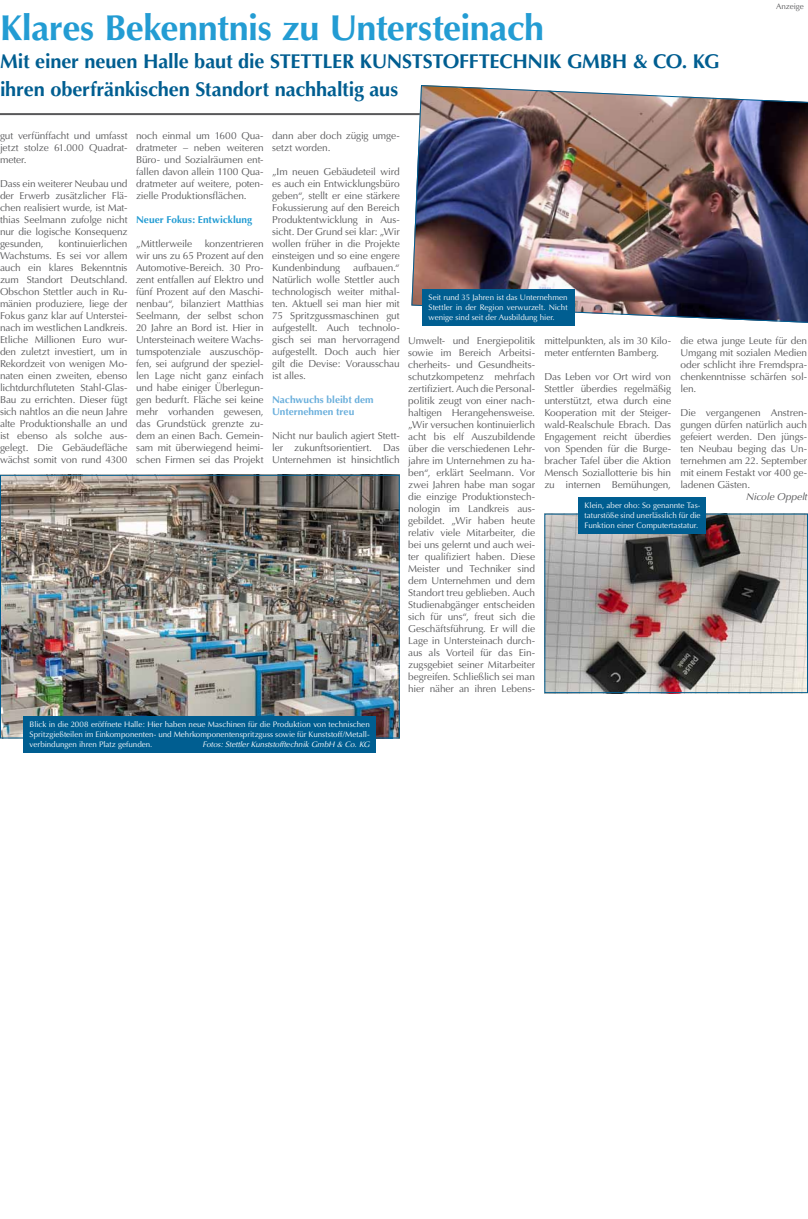
<style>
.page{position:relative;width:808px;height:1219px;background:#fff}
.page>*{position:absolute;margin:0;border:0;box-sizing:border-box;transform-origin:0 0}
.t1{font:700 36px "Optima";letter-spacing:-.01em;color:#239cd3}
.t2{font:700 20px/28px "Optima";letter-spacing:-.01em;color:#005e91}
.t3{font:10px/12px "Optima";letter-spacing:-.01em;color:#58585a;text-align:justify}
.t4{font:700 10px/12px "Optima";letter-spacing:.005em;color:#6aafdc}
.t5{font:700 10px "Optima";letter-spacing:.005em;color:#239cd3}
.t6{font:italic 10px "Optima";letter-spacing:-.015em;color:#58585a}
.t7{font:8px/10px "Optima";color:#fff;text-align:justify}
.t8{font:italic 8px "Optima";letter-spacing:-.005em;color:#fff}
.t9{font:8px "Optima";letter-spacing:-.005em;color:#58585a}
</style>
<div class="page">
<hr style="left:0;top:113px;width:808px;height:2px;background:#58585a">
<img style="left:2px;top:477px;width:396px;height:259px">
<img style="left:411px;top:85px;width:397px;height:238px">
<div style="left:23px;top:716px;width:353px;height:37px;background:#005e91"></div>
<div style="left:422px;top:289px;width:152px;height:37px;background:#005e91"></div>
<img style="left:546px;top:516px;width:260px;height:175px">
<div style="left:544px;top:514px;width:264px;height:179px;border:1px solid #005e91"></div>
<div style="left:578px;top:497px;width:128px;height:37px;background:#005e91"></div>
<h1 class="t1" style="left:0;top:7px;width:546px">Klares Bekenntnis zu Untersteinach</h1>
<h2 class="t2" style="left:0;top:48px;width:721px">Mit einer neuen Halle baut die Stettler Ku nststofftech nik Gmb H &amp; Co. KG ihren oberfränkischen Standort nachhaltig aus</h2>
<p class="t9" style="left:776px;top:1px;width:29px">Anzeige</p>
<p class="t3" style="left:0;top:130px;width:129px">gut verfünffacht und umfasst jetzt stolze 61.000 Quadrat&shy;meter.</p>
<p class="t3" style="left:0;top:178px;width:129px">Dass ein weiterer Neubau und der Erwerb zusätzlicher Flä&shy;chen realisiert wurde, ist Mat&shy;thias Seelmann zufolge nicht nur die logische Konsequenz gesunden,</p>
<p class="t3" style="left:0;top:238px;width:129px;text-indent:59px">kontinuierlichen Wachstums. Es sei vor allem auch ein klares Bekenntnis zum Standort Deutschland.<br>Obschon Stettler auch in Ru&shy;mänien produziere, liege der Fokus ganz klar auf Unterstei&shy;nach im westlichen Landkreis.<br>Etliche Millionen Euro wur&shy;den zuletzt investiert, um in Rekordzeit von wenigen Mo&shy;naten einen zweiten, ebenso lichtdurchfluteten Stahl-Glas-Bau zu errichten. Dieser fügt sich nahtlos an die neun Jahre alte Produktionshalle an und ist ebenso als solche aus&shy;gelegt. Die Gebäudefläche wächst somit von rund 4300</p>
<p class="t3" style="left:136px;top:130px;width:129px">noch einmal um 1600 Qua&shy;dratmeter – neben weiteren Büro- und Sozialräumen ent&shy;fallen davon allein 1100 Qua&shy;dratmeter auf weitere, poten&shy;zielle Produktionsflächen.</p>
<p class="t5" style="left:136px;top:214px;width:118px">Neuer Fokus: Entwicklung</p>
<p class="t3" style="left:136px;top:238px;width:58px">„Mittlerweile</p>
<p class="t3" style="left:136px;top:238px;width:129px;text-indent:69px">konzentrieren wir uns zu 65 Prozent auf den Automotive-Bereich. 30 Pro&shy;zent entfallen auf Elektro und fünf Prozent auf den Maschi&shy;nenbau“, bilanziert Matthias Seelmann, der selbst schon 20 Jahre an Bord ist. Hier in Untersteinach weitere Wachs&shy;tumspotenziale auszuschöp&shy;fen, sei aufgrund der speziel&shy;len Lage nicht ganz einfach und habe einiger Überlegun&shy;gen bedurft. Fläche sei keine mehr vorhanden gewesen, das Grundstück grenzte zu&shy;dem an einen Bach. Gemein&shy;sam mit überwiegend heimi&shy;schen Firmen sei das Projekt</p>
<p class="t3" style="left:272px;top:130px;width:129px">dann aber doch zügig umge&shy;setzt worden.</p>
<p class="t3" style="left:272px;top:166px;width:129px">„Im neuen Gebäudeteil wird es auch ein Entwicklungsbüro geben“, stellt er eine stärkere Fokussierung auf den Bereich Produktentwicklung in Aus&shy;sicht. Der Grund sei klar: „Wir wollen früher in die Projekte einsteigen und so eine engere Kundenbindung</p>
<p class="t3" style="left:272px;top:262px;width:129px;text-indent:81px">aufbauen.“ Natürlich wolle Stettler auch technologisch weiter mithal&shy;ten. Aktuell sei man hier mit 75 Spritzgussmaschinen gut aufgestellt. Auch technolo&shy;gisch sei man hervorragend aufgestellt. Doch auch hier gilt die Devise: Vorausschau ist alles.</p>
<p class="t4" style="left:272px;top:394px;width:103px">Nachwuchs bleibt dem<br>Unternehmen treu</p>
<p class="t3" style="left:272px;top:430px;width:129px">Nicht nur baulich agiert Stett&shy;ler zukunftsorientiert. Das Unternehmen ist hinsichtlich</p>
<p class="t7" style="left:429px;top:292px;width:140px">Seit rund 35 Jahren ist das Unternehmen Stettler in der Region verwurzelt. Nicht wenige sind seit der Ausbildung hier.</p>
<p class="t3" style="left:680px;top:335px;width:128px">die etwa junge Leute für den Umgang mit sozialen Medien oder schlicht ihre Fremdspra&shy;chenkenntnisse schärfen sol&shy;len.</p>
<p class="t3" style="left:680px;top:407px;width:128px">Die vergangenen Anstren&shy;gungen dürfen natürlich auch gefeiert werden. Den jüngs&shy;ten Neubau beging das Un&shy;ternehmen am 22. September mit einem Festakt vor 400 ge&shy;ladenen Gästen.</p>
<p class="t6" style="left:746px;top:491px;width:63px">Nicole Oppelt</p>
<p class="t3" style="left:408px;top:335px;width:128px">Umwelt- und Energiepolitik sowie im Bereich Arbeitsi&shy;cherheits- und Gesundheits&shy;schutzkompetenz mehrfach zertifiziert. Auch die Personal&shy;politik zeugt von einer nach&shy;haltigen Herangehensweise. „Wir versuchen kontinuierlich acht bis elf Auszubildende über die verschiedenen Lehr&shy;jahre im Unternehmen zu ha&shy;ben“, erklärt Seelmann. Vor zwei Jahren habe man sogar die einzige Produktionstech&shy;nologin im Landkreis aus&shy;gebildet. „Wir haben heute relativ viele Mitarbeiter, die bei uns gelernt und auch wei&shy;ter qualifiziert haben. Diese Meister und Techniker sind dem Unternehmen und dem Standort treu geblieben. Auch Studienabgänger entscheiden sich für uns“, freut sich die Geschäftsführung. Er will die Lage in Untersteinach durch&shy;aus als Vorteil für das Ein&shy;zugsgebiet seiner Mitarbeiter begreifen. Schließlich sei man hier näher an ihren Lebens-</p>
<p class="t3" style="left:544px;top:335px;width:128px">mittelpunkten, als im 30 Kilo&shy;meter entfernten Bamberg.</p>
<p class="t3" style="left:544px;top:371px;width:128px">Das Leben vor Ort wird von Stettler überdies regelmäßig unterstützt, etwa durch eine Kooperation mit der Steiger&shy;wald-Realschule Ebrach. Das Engagement reicht überdies von Spenden für die Burge&shy;bracher Tafel über die Aktion Mensch Soziallotterie bis hin zu internen Bemühungen,</p>
<p class="t7" style="left:585px;top:500px;width:117px">Klein, aber oho: So genannte Tas&shy;taturstöße sind unerlässlich für die Funktion einer Computertastatur.</p>
<p class="t7" style="left:30px;top:719px;width:342px">Blick in die 2008 eröffnete Halle: Hier haben neue Maschinen für die Produktion von technischen Spritzgießteilen im Einkomponenten- und Mehrkomponentenspritzguss sowie für Kunststoff/Metall&shy;verbindungen ihren Platz gefunden.</p>
<p class="t8" style="left:202px;top:739px;width:169px">Fotos: Stettler Kunststofftechnik GmbH &amp; Co. KG</p>
</div>
